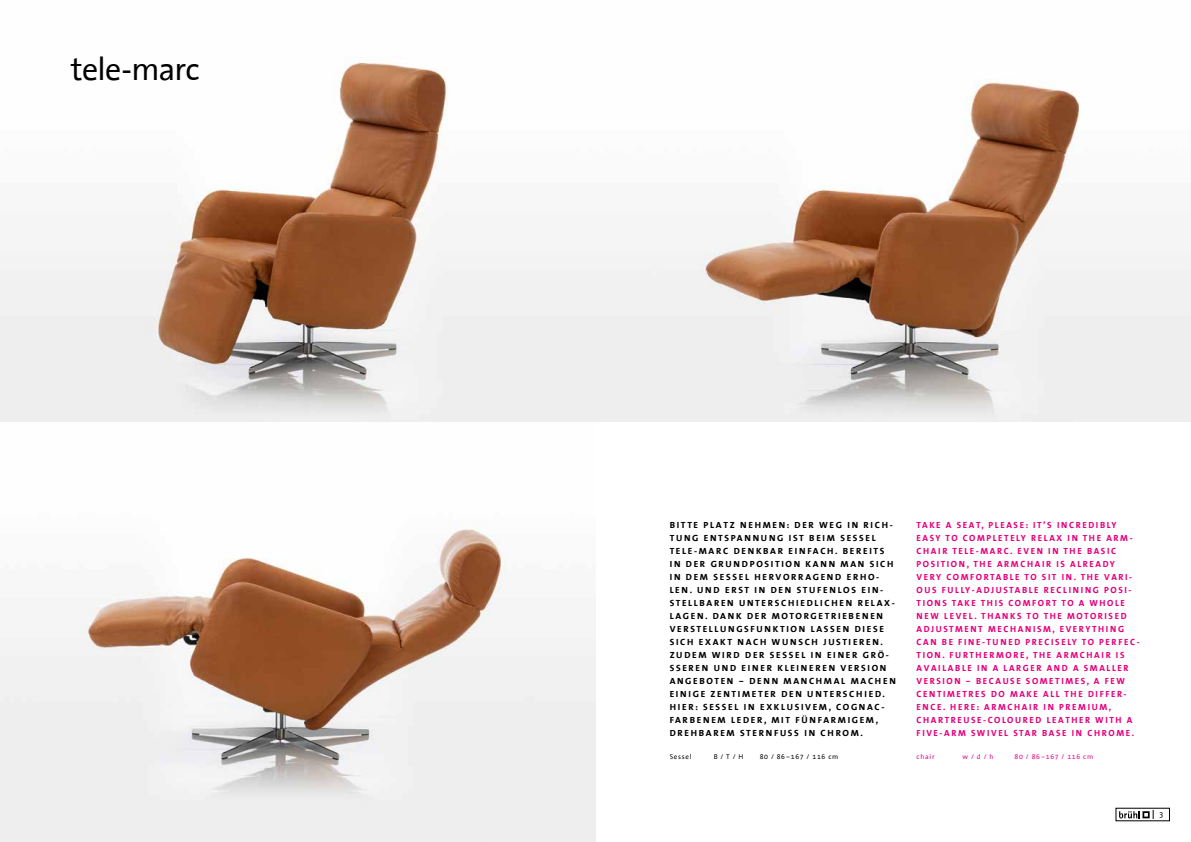
<style>
.page{position:relative;width:1191px;height:842px;background:#fff}
.page>*{position:absolute;margin:0;border:0;box-sizing:border-box;transform-origin:0 0}
.t1{font:32px "The Sans Office";letter-spacing:-.02em;color:#000}
.t2{font:700 9px/13px "The Sans Office";letter-spacing:.18em;color:#e5007c}
.t3{font:700 9px/13px "The Sans Office";letter-spacing:.18em;color:#000}
.t4{font:7.8px "The Sans Office";color:#000}
.t5{font:7px "The Sans Office";letter-spacing:.1em;color:#000}
.t6{font:7px "The Sans Office";letter-spacing:.1em;color:#e5007c}
</style>
<div class="page">
<img style="left:0;top:61px;width:595px;height:781px">
<img style="left:595px;top:79px;width:596px;height:342px">
<svg style="left:1119px;top:810px;width:34px;height:9px"></svg>
<h1 class="t1" style="left:71px;top:49px;width:130px">tele-marc</h1>
<h1 class="t1" style="left:71px;top:63px;width:116px">headline</h1>
<p class="t3" style="left:669px;top:519px;width:228px">BITTE PLATZ NEHMEN: DER WEG IN RICH-TUNG ENTSPANNUNG IST BEIM SESSEL TELE-MARC DENKBAR EINFACH. BEREITS IN DER GRUNDPOSITION KANN MAN SICH IN DEM SESSEL HERVORRAGEND ERHO-LEN. UND ERST IN DEN STUFENLOS EIN-STELLBAREN UNTERSCHIEDLICHEN RELAX-LAGEN. DANK DER MOTORGETRIEBENEN VERSTELLUNGSFUNKTION LASSEN DIESE SICH EXAKT NACH WUNSCH JUSTIEREN.<br>ZUDEM WIRD DER SESSEL IN EINER GRÖ-SSEREN UND EINER KLEINEREN VERSION ANGEBOTEN – DENN MANCHMAL MACHEN EINIGE ZENTIMETER DEN UNTERSCHIED.<br>HIER: SESSEL IN EXKLUSIVEM, COGNAC-FARBENEM LEDER, MIT FÜNFARMIGEM, DREHBAREM STERNFUSS IN CHROM.</p>
<p class="t5" style="left:669px;top:752px;width:23px">Sessel</p>
<p class="t5" style="left:713px;top:752px;width:31px">B / T / H</p>
<p class="t5" style="left:759px;top:752px;width:80px">80 / 86–167 / 116 cm</p>
<p class="t2" style="left:916px;top:519px;width:224px">TAKE A SEAT, PLEASE: IT’S INCREDIBLY EASY TO COMPLETELY RELAX IN THE ARM-CHAIR TELE-MARC. EVEN IN THE BASIC POSITION, THE ARMCHAIR IS ALREADY VERY COMFORTABLE TO SIT IN. THE VARI-OUS FULLY-ADJUSTABLE RECLINING POSI-TIONS TAKE THIS COMFORT TO A WHOLE NEW LEVEL. THANKS TO THE MOTORISED ADJUSTMENT MECHANISM, EVERYTHING CAN BE FINE-TUNED PRECISELY TO PERFEC-TION. FURTHERMORE, THE ARMCHAIR IS AVAILABLE IN A LARGER AND A SMALLER VERSION – BECAUSE SOMETIMES, A FEW CENTIMETRES DO MAKE ALL THE DIFFER-ENCE. HERE: ARMCHAIR IN PREMIUM, CHARTREUSE-COLOURED LEATHER WITH A FIVE-ARM SWIVEL STAR BASE IN CHROME.</p>
<p class="t6" style="left:916px;top:752px;width:19px">chair</p>
<p class="t6" style="left:962px;top:752px;width:33px">w / d / h</p>
<p class="t6" style="left:1014px;top:752px;width:80px">80 / 86–167 / 116 cm</p>
<p class="t4" style="left:1159px;top:809px;width:6px">3</p>
</div>
